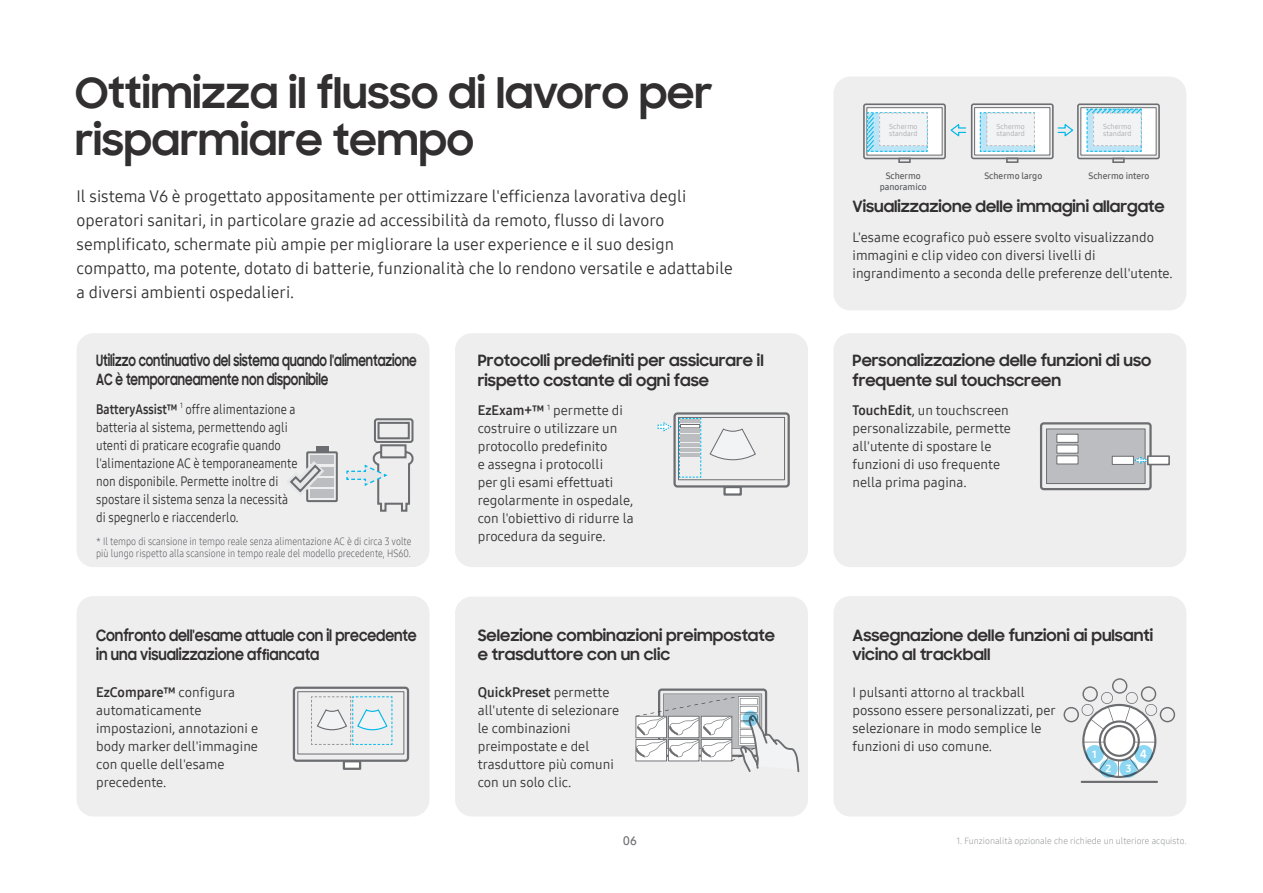
<style>
.page{position:relative;width:1263px;height:893px;background:#fff}
.page>*{position:absolute;margin:0;border:0;box-sizing:border-box;transform-origin:0 0}
.Title_body{font:700 42px/46.5px "Samsung Sharp Sans";color:#312f30}
.Title_body-2{font:16.5px/24px "Samsung One 400";color:#312f30}
.소제목{font:700 15.75px/19.5px "Samsung Sharp Sans";color:#312f30}
.소제목-2{font:700 15.75px/19.5px "Samsung Sharp Sans";color:#312f30;scale:.74 1}
.소제목-3{font:700 15.75px/19.5px "Samsung Sharp Sans";color:#312f30;scale:.87 1}
.본문{font:13.5px/18px "Samsung One 400";color:#312f30}
.본문-2{font:13.5px/18px "Samsung One 400";color:#312f30;scale:.87 1}
.t1{font:12px "Samsung One 600";color:#6c6d70}
.t2{font:11.85px "Samsung One 800";color:#fff}
.본문-3{font:10.5px/12px "Samsung One 300";color:#57585a;scale:.88 1}
.t3{font:10.35px "Samsung One 800";color:#fff}
.t4{font:9px "Samsung One 300";color:#939598}
.본문_내용_설명글{font:9px "Samsung One 600";color:#57585a}
.본문_내용_설명글-2{font:7.2px "Samsung One 400";color:#a8a9ad}
.s1{font-family:"Samsung One 700"}
</style>
<div class="page">
<div style="left:833px;top:77px;width:353px;height:233px;background:#eeeeef;border-radius:17px"></div>
<div style="left:77px;top:333px;width:352px;height:234px;background:#eeeeef;border-radius:17px"></div>
<div style="left:455px;top:597px;width:353px;height:219px;background:#eeeeef;border-radius:17px"></div>
<div style="left:658px;top:688px;width:109px;height:69px;border:2px solid #6c6d70;border-radius:3px"></div>
<svg style="left:635px;top:693px;width:164px;height:79px"></svg>
<svg style="left:743px;top:711px;width:15px;height:15px"></svg>
<div style="left:833px;top:333px;width:353px;height:234px;background:#eeeeef;border-radius:17px"></div>
<div style="left:1040px;top:422px;width:112px;height:68px;border:2px solid #6c6d70;border-radius:3px"></div>
<div style="left:1046px;top:429px;width:99px;height:55px;background:#bcbdc0;border:1px solid #6c6d70"></div>
<div style="left:1056px;top:434px;width:22px;height:9px;background:#fff;border:1px solid #6c6d70"></div>
<div style="left:1056px;top:445px;width:22px;height:8px;background:#fff"></div>
<div style="left:1056px;top:456px;width:22px;height:8px;background:#fff"></div>
<div style="left:1112px;top:456px;width:22px;height:9px;background:#fff;border:1px solid #6c6d70"></div>
<div style="left:1147px;top:455px;width:23px;height:10px;background:#fff;border:2px solid #6c6d70"></div>
<svg style="left:1134px;top:457px;width:12px;height:7px"></svg>
<div style="left:455px;top:333px;width:353px;height:234px;background:#eeeeef;border-radius:17px"></div>
<svg style="left:709px;top:428px;width:47px;height:33px"></svg>
<svg style="left:657px;top:422px;width:15px;height:10px"></svg>
<div style="left:723px;top:486px;width:19px;height:10px;background:#fff;border:2px solid #6c6d70"></div>
<div style="left:673px;top:412px;width:117px;height:76px;border:2px solid #6c6d70;border-radius:3px"></div>
<div style="left:678px;top:417px;width:107px;height:63px;border:1px solid #6c6d70"></div>
<svg style="left:679px;top:418px;width:22px;height:60px"></svg>
<div style="left:77px;top:596px;width:352px;height:220px;background:#eeeeef;border-radius:17px"></div>
<div style="left:343px;top:760px;width:18px;height:10px;background:#fff;border:2px solid #6c6d70"></div>
<div style="left:293px;top:687px;width:116px;height:75px;border:2px solid #6c6d70;border-radius:3px"></div>
<div style="left:298px;top:691px;width:106px;height:63px;border:1px solid #6c6d70"></div>
<svg style="left:311px;top:696px;width:82px;height:49px"></svg>
<div style="left:310px;top:456px;width:24px;height:8px;background:#bcbdc0"></div>
<div style="left:316px;top:446px;width:13px;height:7px;background:#6c6d70"></div>
<div style="left:310px;top:478px;width:24px;height:9px;background:#bcbdc0"></div>
<div style="left:310px;top:467px;width:24px;height:8px;background:#bcbdc0"></div>
<div style="left:310px;top:490px;width:24px;height:8px;background:#bcbdc0"></div>
<div style="left:306px;top:451px;width:32px;height:51px;border:2px solid #6c6d70"></div>
<svg style="left:289px;top:455px;width:41px;height:47px"></svg>
<svg style="left:346px;top:418px;width:68px;height:94px"></svg>
<div style="left:971px;top:103px;width:83px;height:56px;border:2px solid #6c6d70;border-radius:2px"></div>
<div style="left:974px;top:107px;width:76px;height:48px;background:#fff;border:1px solid #6c6d70"></div>
<div style="left:1006px;top:158px;width:12px;height:5px;border:2px solid #6c6d70"></div>
<div style="left:863px;top:103px;width:83px;height:56px;border:2px solid #6c6d70;border-radius:2px"></div>
<div style="left:866px;top:107px;width:76px;height:48px;background:#fff;border:1px solid #6c6d70"></div>
<div style="left:898px;top:158px;width:13px;height:5px;border:2px solid #6c6d70"></div>
<div style="left:1077px;top:103px;width:83px;height:56px;border:2px solid #6c6d70;border-radius:2px"></div>
<div style="left:1080px;top:107px;width:76px;height:48px;background:#fff;border:1px solid #6c6d70"></div>
<div style="left:1112px;top:158px;width:13px;height:5px;border:2px solid #6c6d70"></div>
<svg style="left:1057px;top:124px;width:17px;height:13px"></svg>
<svg style="left:950px;top:124px;width:17px;height:13px"></svg>
<svg style="left:979px;top:112px;width:56px;height:40px"></svg>
<svg style="left:1086px;top:108px;width:56px;height:44px"></svg>
<svg style="left:867px;top:112px;width:61px;height:40px"></svg>
<div style="left:833px;top:596px;width:353px;height:220px;background:#eeeeef;border-radius:17px"></div>
<svg style="left:1063px;top:678px;width:112px;height:100px"></svg>
<hr style="left:1081px;top:781px;width:77px;height:2px;background:#6c6d70">
<svg style="left:1099px;top:759px;width:19px;height:19px"></svg>
<svg style="left:1085px;top:745px;width:19px;height:18px"></svg>
<svg style="left:1119px;top:759px;width:18px;height:19px"></svg>
<div style="left:1135px;top:745px;width:18px;height:18px;background:#8dd7f3;border-radius:50%"></div>
<p class="Title_body" style="left:75px;top:68px;width:639px">Ottimizza il flusso di lavoro per risparmiare tempo</p>
<p class="Title_body-2" style="left:77px;top:184px;width:658px">Il sistema V6 è progettato appositamente per ottimizzare l'efficienza lavorativa degli operatori sanitari, in particolare grazie ad accessibilità da remoto, flusso di lavoro semplificato, schermate più ampie per migliorare la user experience e il suo design compatto, ma potente, dotato di batterie, funzionalità che lo rendono versatile e adattabile a diversi ambienti ospedalieri.</p>
<p class="소제목-2" style="left:96px;top:349px;width:435px">Utilizzo continuativo del sistema quando l'alimentazione<br>AC è temporaneamente non disponibile</p>
<p class="본문-2" style="left:96px;top:400px;width:233px"><span class="s1">BatteryAssist™</span> <sup>1</sup> offre alimentazione a batteria al sistema, permettendo agli utenti di praticare ecografie quando l'alimentazione AC è temporaneamente non disponibile. Permette inoltre di spostare il sistema senza la necessità di spegnerlo e riaccenderlo.</p>
<p class="본문-3" style="left:96px;top:535px;width:360px">* Il tempo di scansione in tempo reale senza alimentazione AC è di circa 3 volte più lungo rispetto alla scansione in tempo reale del modello precedente, HS60.</p>
<p class="소제목-3" style="left:96px;top:625px;width:370px">Confronto dell'esame attuale con il precedente in una visualizzazione affiancata</p>
<p class="본문" style="left:96px;top:683px;width:164px"><span class="s1">EzCompare™</span> configura automaticamente impostazioni, annotazioni e body marker dell'immagine con quelle dell'esame precedente.</p>
<p class="소제목" style="left:478px;top:350px;width:287px">Protocolli predefiniti per assicurare il rispetto costante di ogni fase</p>
<p class="본문" style="left:478px;top:401px;width:157px"><span class="s1">EzExam+™</span> <sup>1</sup> permette di costruire o utilizzare un protocollo predefinito<br>e assegna i protocolli<br>per gli esami effettuati regolarmente in ospedale, con l'obiettivo di ridurre la procedura da seguire.</p>
<p class="소제목" style="left:478px;top:625px;width:299px">Selezione combinazioni preimpostate e trasduttore con un clic</p>
<p class="본문" style="left:478px;top:683px;width:143px"><span class="s1">QuickPreset</span> permette all'utente di selezionare le combinazioni preimpostate e del trasduttore più comuni con un solo clic.</p>
<p class="t1" style="left:623px;top:833px;width:15px">06</p>
<p class="본문_내용_설명글-2" style="left:889px;top:121px;width:30px">Schermo</p>
<p class="본문_내용_설명글-2" style="left:889px;top:128px;width:30px">standard</p>
<p class="본문_내용_설명글-2" style="left:997px;top:121px;width:30px">Schermo</p>
<p class="본문_내용_설명글-2" style="left:996px;top:128px;width:30px">standard</p>
<p class="본문_내용_설명글-2" style="left:1103px;top:121px;width:30px">Schermo</p>
<p class="본문_내용_설명글-2" style="left:1103px;top:128px;width:30px">standard</p>
<p class="본문_내용_설명글" style="left:886px;top:170px;width:37px">Schermo</p>
<p class="본문_내용_설명글" style="left:984px;top:170px;width:59px">Schermo largo</p>
<p class="본문_내용_설명글" style="left:1088px;top:170px;width:62px">Schermo intero</p>
<p class="본문_내용_설명글" style="left:880px;top:181px;width:49px">panoramico</p>
<p class="소제목" style="left:852px;top:196px;width:314px">Visualizzazione delle immagini allargate</p>
<p class="본문" style="left:852px;top:228px;width:322px">L'esame ecografico può essere svolto visualizzando immagini e clip video con diversi livelli di ingrandimento a seconda delle preferenze dell'utente.</p>
<p class="소제목" style="left:852px;top:350px;width:300px">Personalizzazione delle funzioni di uso frequente sul touchscreen</p>
<p class="본문" style="left:852px;top:401px;width:160px"><span class="s1">TouchEdit</span>, un touchscreen personalizzabile, permette all'utente di spostare le funzioni di uso frequente nella prima pagina.</p>
<p class="소제목" style="left:852px;top:625px;width:302px">Assegnazione delle funzioni ai pulsanti</p>
<p class="소제목" style="left:852px;top:644px;width:140px">vicino al trackball</p>
<p class="본문" style="left:852px;top:683px;width:205px">I pulsanti attorno al trackball possono essere personalizzati, per selezionare in modo semplice le funzioni di uso comune.</p>
<p class="t3" style="left:1092px;top:747px;width:6px">1</p>
<p class="t2" style="left:1140px;top:746px;width:8px">4</p>
<p class="t3" style="left:1106px;top:762px;width:7px">2</p>
<p class="t3" style="left:1126px;top:762px;width:7px">3</p>
<p class="t4" style="left:956px;top:835px;width:231px">1. Funzionalità opzionale che richiede un ulteriore acquisto.</p>
</div>
